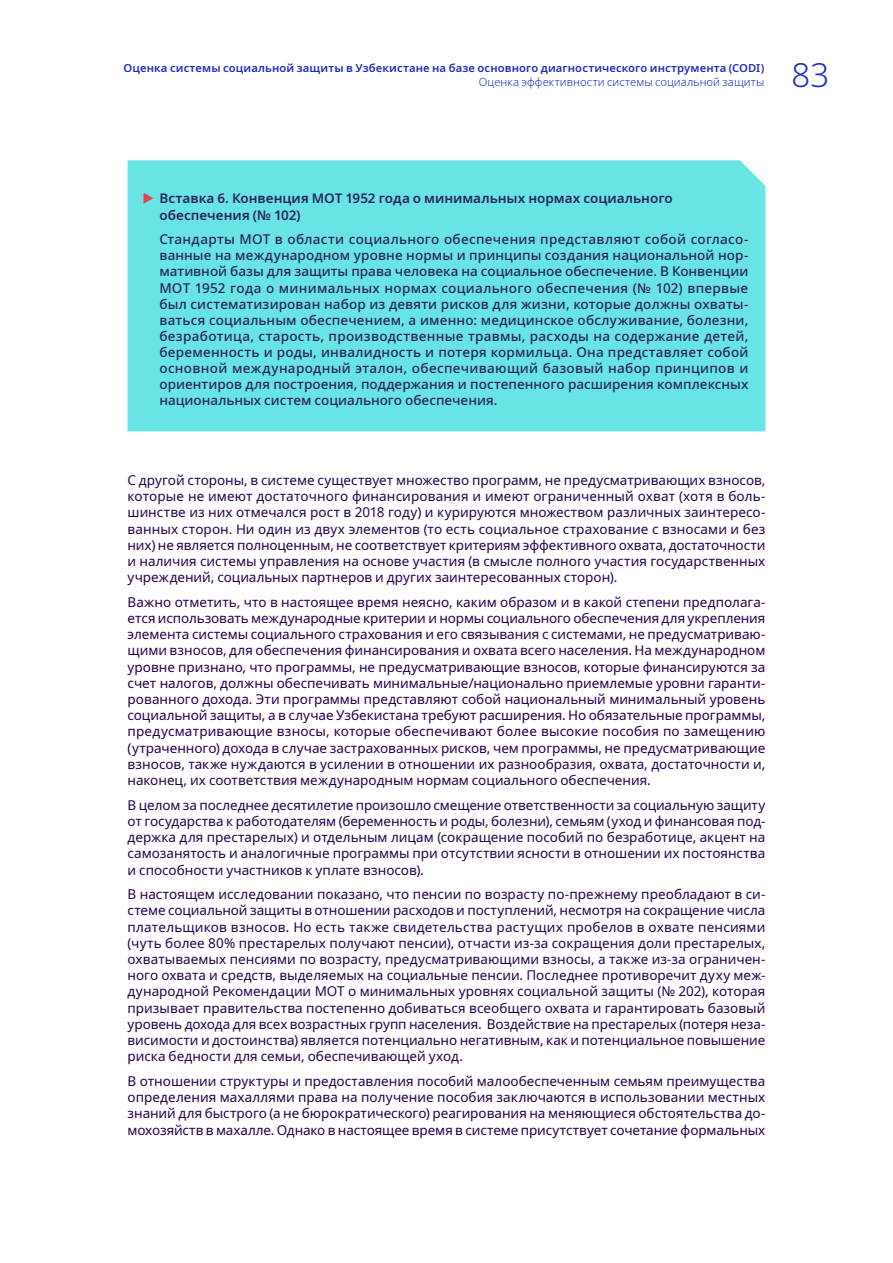
<style>
.page{position:relative;width:893px;height:1263px;background:#fff}
.page>*{position:absolute;margin:0;border:0;box-sizing:border-box;transform-origin:0 0}
.t1{font:300 33px "Noto Sans";color:#1e2dbe}
.t2{font:13.5px/16.2px "Noto Sans";letter-spacing:-.005em;color:#230050;text-align:justify}
.t3{font:500 13.5px/16px "Noto Sans";color:#292455;text-align:justify}
.t4{font:600 13.5px/16.5px "Noto Sans";color:#292455}
.t5{font:600 11.25px "Noto Sans";letter-spacing:.01em;color:#1e2dbe}
.t6{font:300 11.25px "Noto Sans";letter-spacing:.005em;color:#1e2dbe}
</style>
<div class="page">
<div style="left:128px;top:160px;width:637px;height:271px;background:#69e4e4"></div>
<svg style="left:144px;top:193px;width:9px;height:11px"></svg>
<p class="t5" style="left:124px;top:60px;width:642px">Оценка системы социальной защиты в Узбекистане на базе основного диагностического инструмента (CODI)</p>
<p class="t6" style="left:479px;top:74px;width:287px">Оценка эффективности системы социальной защиты</p>
<h1 class="t1" style="left:792px;top:52px;width:39px">83</h1>
<p class="t4" style="left:159px;top:190px;width:515px">Вставка 6. Конвенция МОТ 1952 года о минимальных нормах социального обеспечения (№ 102)</p>
<p class="t3" style="left:159px;top:232px;width:590px">Стандарты МОТ в области социального обеспечения представляют собой согласо&shy;ванные на международном уровне нормы и принципы создания национальной нор&shy;мативной базы для защиты права человека на социальное обеспечение. В Конвенции МОТ 1952 года о минимальных нормах социального обеспечения (№ 102) впервые был систематизирован набор из девяти рисков для жизни, которые должны охваты&shy;ваться социальным обеспечением, а именно: медицинское обслуживание, болезни, безработица, старость, производственные травмы, расходы на содержание детей, беременность и роды, инвалидность и потеря кормильца. Она представляет собой основной международный эталон, обеспечивающий базовый набор принципов и ориентиров для построения, поддержания и постепенного расширения комплексных национальных систем социального обеспечения.</p>
<p class="t2" style="left:128px;top:472px;width:639px">С другой стороны, в системе существует множество программ, не предусматривающих взносов, которые не имеют достаточного финансирования и имеют ограниченный охват (хотя в боль&shy;шинстве из них отмечался рост в 2018 году) и курируются множеством различных заинтересо&shy;ванных сторон. Ни один из двух элементов (то есть социальное страхование с взносами и без них) не является полноценным, не соответствует критериям эффективного охвата, достаточности и наличия системы управления на основе участия (в смысле полного участия государственных учреждений, социальных партнеров и других заинтересованных сторон).</p>
<p class="t2" style="left:128px;top:594px;width:639px">Важно отметить, что в настоящее время неясно, каким образом и в какой степени предполага&shy;ется использовать международные критерии и нормы социального обеспечения для укрепления элемента системы социального страхования и его связывания с системами, не предусматриваю&shy;щими взносов, для обеспечения финансирования и охвата всего населения. На международном уровне признано, что программы, не предусматривающие взносов, которые финансируются за счет налогов, должны обеспечивать минимальные/национально приемлемые уровни гаранти&shy;рованного дохода. Эти программы представляют собой национальный минимальный уровень социальной защиты, а в случае Узбекистана требуют расширения. Но обязательные программы, предусматривающие взносы, которые обеспечивают более высокие пособия по замещению (утраченного) дохода в случае застрахованных рисков, чем программы, не предусматривающие взносов, также нуждаются в усилении в отношении их разнообразия, охвата, достаточности и, наконец, их соответствия международным нормам социального обеспечения.</p>
<p class="t2" style="left:128px;top:797px;width:639px">В целом за последнее десятилетие произошло смещение ответственности за социальную защиту от государства к работодателям (беременность и роды, болезни), семьям (уход и финансовая под&shy;держка для престарелых) и отдельным лицам (сокращение пособий по безработице, акцент на самозанятость и аналогичные программы при отсутствии ясности в отношении их постоянства и способности участников к уплате взносов).</p>
<p class="t2" style="left:128px;top:886px;width:639px">В настоящем исследовании показано, что пенсии по возрасту по-прежнему преобладают в си&shy;стеме социальной защиты в отношении расходов и поступлений, несмотря на сокращение числа плательщиков взносов. Но есть также свидетельства растущих пробелов в охвате пенсиями (чуть более 80% престарелых получают пенсии), отчасти из-за сокращения доли престарелых, охватываемых пенсиями по возрасту, предусматривающими взносы, а также из-за ограничен&shy;ного охвата и средств, выделяемых на социальные пенсии. Последнее противоречит духу меж&shy;дународной Рекомендации МОТ о минимальных уровнях социальной защиты (№ 202), которая призывает правительства постепенно добиваться всеобщего охвата и гарантировать базовый уровень дохода для всех возрастных групп населения. Воздействие на престарелых (потеря неза&shy;висимости и достоинства) является потенциально негативным, как и потенциальное повышение риска бедности для семьи, обеспечивающей уход.</p>
<p class="t2" style="left:128px;top:1073px;width:639px">В отношении структуры и предоставления пособий малообеспеченным семьям преимущества определения махаллями права на получение пособия заключаются в использовании местных знаний для быстрого (а не бюрократического) реагирования на меняющиеся обстоятельства до&shy;мохозяйств в махалле. Однако в настоящее время в системе присутствует сочетание формальных</p>
</div>
